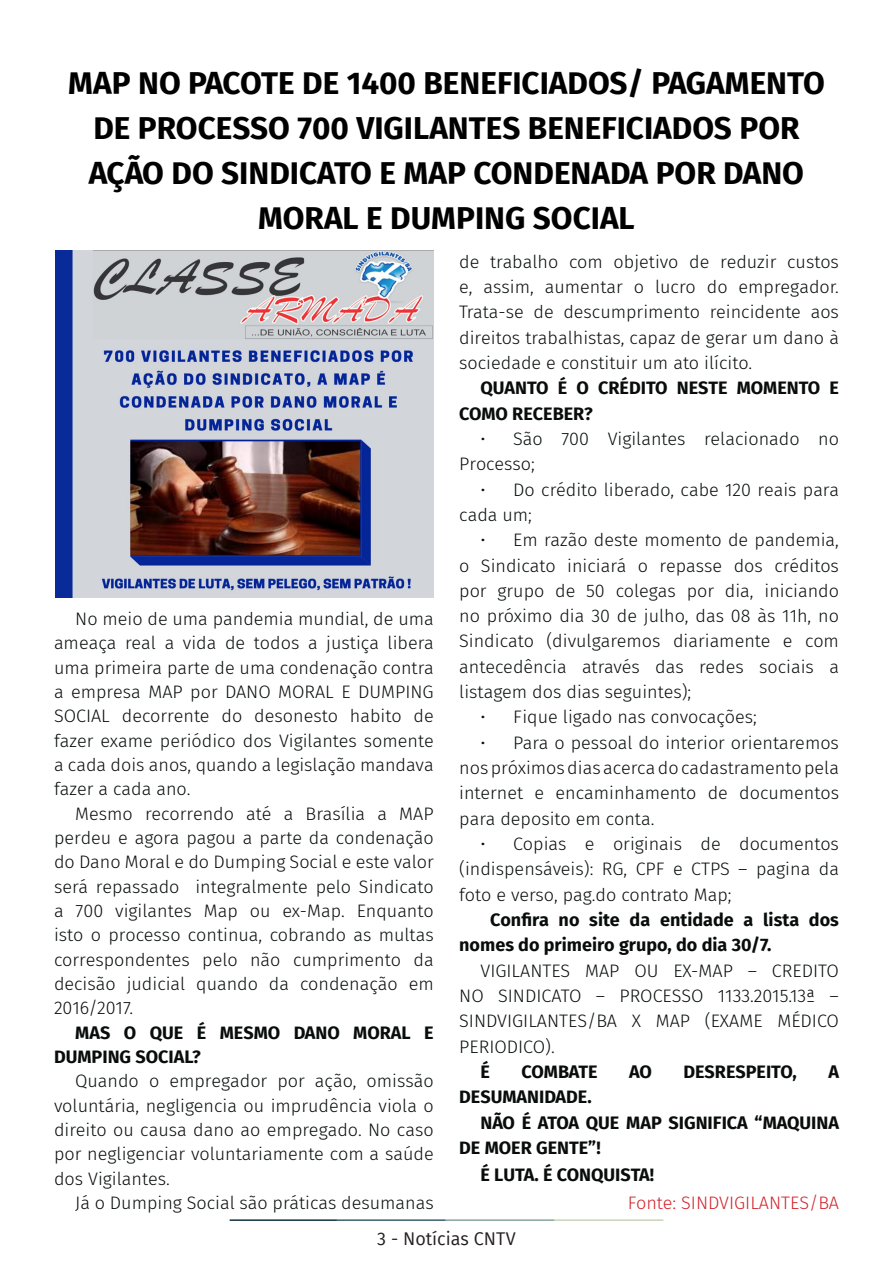
<style>
.page{position:relative;width:893px;height:1263px;background:#fff}
.page>*{position:absolute;margin:0;border:0;box-sizing:border-box;transform-origin:0 0}
.t1{font:700 31.5px/45px "Fira Sans";color:#000001;text-align:center}
.t2{font:300 18px/25.3px "Fira Sans";color:#080d0b;text-align:justify}
.t3{font:700 18px/25.3px "Fira Sans";color:#080d0b}
.t4{font:300 18px "Fira Sans";color:#d1232a}
.t5{font:18px "Fira Sans";color:#231f20}
</style>
<div class="page">
<hr style="left:230px;top:1219px;width:107px;height:2px;background:#0e323f">
<hr style="left:337px;top:1219px;width:109px;height:2px;background:#3a5f6d">
<hr style="left:446px;top:1219px;width:109px;height:2px;background:#87a59a">
<hr style="left:555px;top:1219px;width:108px;height:2px;background:#c6d5b7">
<img style="left:55px;top:251px;width:379px;height:346px">
<p class="t1" style="left:68px;top:58px;width:758px">MAP NO PACOTE DE 1400 BENEFICIADOS/ PAGAMENTO DE PROCESSO 700 VIGILANTES BENEFICIADOS POR AÇÃO DO SINDICATO E MAP CONDENADA POR DANO MORAL E DUMPING SOCIAL</p>
<p class="t2" style="left:54px;top:606px;width:381px;line-height:24.3px;text-indent:21px">No meio de uma pandemia mundial, de uma ameaça real a vida de todos a justiça libera uma primeira parte de uma condenação contra a empresa MAP por DANO MORAL E DUMPING SOCIAL decorrente do desonesto habito de fazer exame periódico dos Vigilantes somente a cada dois anos, quando a legislação mandava fazer a cada ano.</p>
<p class="t2" style="left:54px;top:801px;width:381px;line-height:24.3px;text-indent:21px">Mesmo recorrendo até a Brasília a MAP perdeu e agora pagou a parte da condenação do Dano Moral e do Dumping Social e este valor será repassado integralmente pelo Sindicato a 700 vigilantes Map ou ex-Map. Enquanto isto o processo continua, cobrando as multas correspondentes pelo não cumprimento da decisão judicial quando da condenação em 2016/2017.</p>
<p class="t3" style="left:54px;top:1019px;width:381px;line-height:24.3px;text-indent:21px">MAS O QUE É MESMO DANO MORAL E<br>DUMPING SOCIAL?</p>
<p class="t2" style="left:54px;top:1069px;width:381px;line-height:24.3px;text-indent:21px">Quando o empregador por ação, omissão voluntária, negligencia ou imprudência viola o direito ou causa dano ao empregado. No caso por negligenciar voluntariamente com a saúde dos Vigilantes.</p>
<p class="t2" style="left:75px;top:1190px;width:360px">Já o Dumping Social são práticas desumanas</p>
<p class="t2" style="left:459px;top:249px;width:381px">de trabalho com objetivo de reduzir custos e, assim, aumentar o lucro do empregador.<br>Trata-se de descumprimento reincidente aos direitos trabalhistas, capaz de gerar um dano à sociedade e constituir um ato ilícito.</p>
<p class="t3" style="left:459px;top:374px;width:381px;text-indent:21px">QUANTO É O CRÉDITO NESTE MOMENTO E<br>COMO RECEBER?</p>
<p class="t2" style="left:459px;top:426px;width:381px;text-indent:21px">• São 700 Vigilantes relacionado no<br>Processo;</p>
<p class="t2" style="left:459px;top:476px;width:381px;text-indent:21px">• Do crédito liberado, cabe 120 reais para cada um;</p>
<p class="t2" style="left:459px;top:527px;width:381px;text-indent:21px">• Em razão deste momento de pandemia, o Sindicato iniciará o repasse dos créditos por grupo de 50 colegas por dia, iniciando no próximo dia 30 de julho, das 08 às 11h, no Sindicato (divulgaremos diariamente e com antecedência através das redes sociais a listagem dos dias seguintes);</p>
<p class="t2" style="left:480px;top:704px;width:278px">• Fique ligado nas convocações;</p>
<p class="t2" style="left:459px;top:730px;width:381px;text-indent:21px">• Para o pessoal do interior orientaremos nos próximos dias acerca do cadastramento pela internet e encaminhamento de documentos para deposito em conta.</p>
<p class="t2" style="left:459px;top:831px;width:381px;text-indent:21px">• Copias e originais de documentos (indispensáveis): RG, CPF e CTPS – pagina da foto e verso, pag.do contrato Map;</p>
<p class="t3" style="left:459px;top:906px;width:381px;text-indent:31px">Confira no site da entidade a lista dos nomes do primeiro grupo, do dia 30/7.</p>
<p class="t2" style="left:459px;top:957px;width:381px;text-indent:21px">VIGILANTES MAP OU EX-MAP – CREDITO NO SINDICATO – PROCESSO 1133.2015.13ª – SINDVIGILANTES/BA X MAP (EXAME MÉDICO PERIODICO).</p>
<p class="t3" style="left:480px;top:1058px;width:11px">É</p>
<p class="t3" style="left:522px;top:1058px;width:78px">COMBATE</p>
<p class="t3" style="left:629px;top:1058px;width:24px">AO</p>
<p class="t3" style="left:683px;top:1058px;width:115px">DESRESPEITO,</p>
<p class="t3" style="left:828px;top:1058px;width:12px">A</p>
<p class="t3" style="left:459px;top:1083px;width:134px">DESUMANIDADE.</p>
<p class="t3" style="left:459px;top:1108px;width:381px;text-indent:21px">NÃO É ATOA QUE MAP SIGNIFICA “MAQUINA<br>DE MOER GENTE”!</p>
<p class="t3" style="left:480px;top:1160px;width:175px">É LUTA. É CONQUISTA!</p>
<p class="t4" style="left:628px;top:1190px;width:213px">Fonte: SINDVIGILANTES/BA</p>
<p class="t5" style="left:377px;top:1225px;width:140px">3 - Notícias CNTV</p>
</div>
